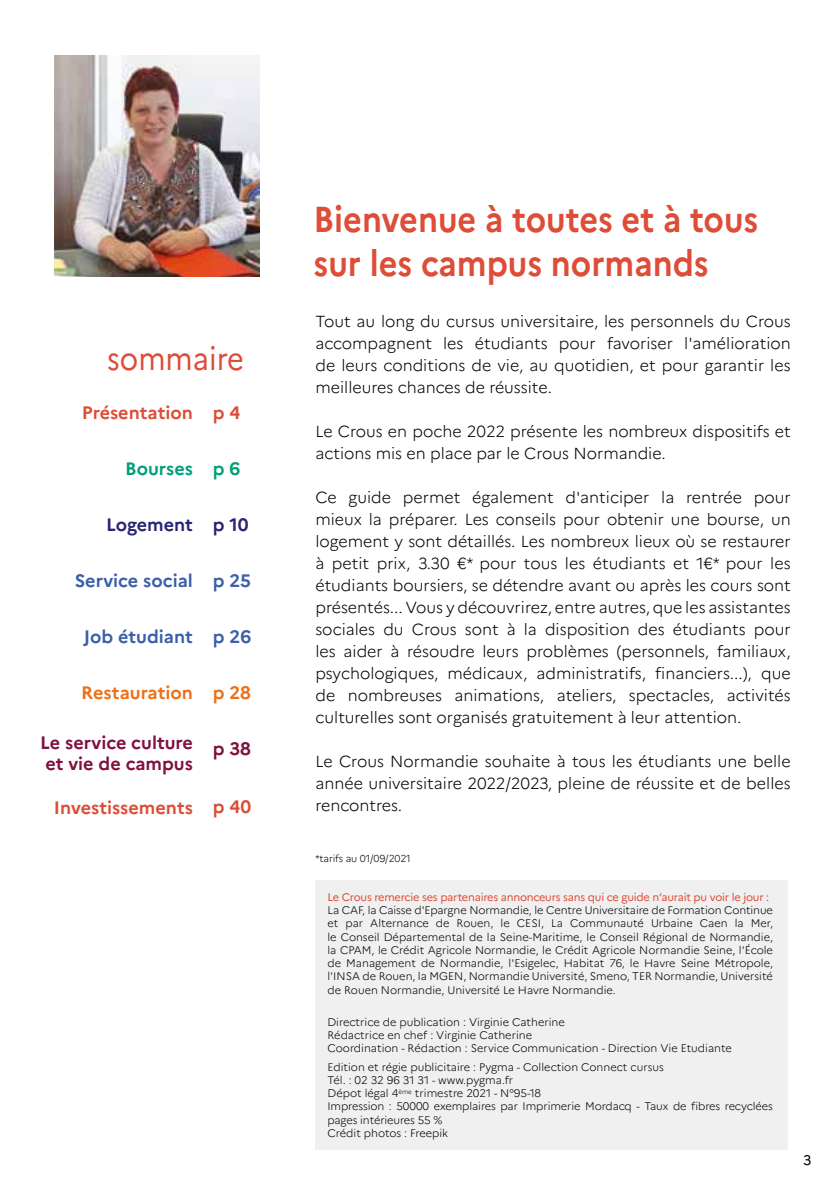
<style>
.page{position:relative;width:840px;height:1191px;background:#fff}
.page>*{position:absolute;margin:0;border:0;box-sizing:border-box;transform-origin:0 0}
.t1{font:700 36px/43.2px "Marianne";color:#dd4d37;scale:.9 1}
.t2{font:32px "Marianne";color:#dd4d37;scale:.9 1}
.t3{font:700 18px "Marianne";color:#dd4d37}
.t4{font:700 18px/21.6px "Marianne";color:#810f3f}
.t5{font:700 18px "Marianne";color:#3b5fa9}
.t6{font:700 18px "Marianne";color:#ed7016}
.t7{font:700 18px "Marianne";color:#292574}
.t8{font:700 18px "Marianne";color:#009f79}
.t9{font:300 16px/22px "Marianne";color:#000;text-align:justify}
.t10{font:14px "Marianne";color:#000}
.t11{font:300 11px/13.2px "Marianne";color:#000}
.t12{font:11px "Marianne";letter-spacing:-.02em;color:#dd4d37}
.t13{font:300 10px "Marianne";letter-spacing:-.01em;color:#000}
</style>
<div class="page">
<div style="left:315px;top:880px;width:472px;height:269px;background:#f0f0f0"></div>
<img style="left:54px;top:55px;width:205px;height:221px">
<h2 class="t2" style="left:107px;top:339px;width:153px">sommaire</h2>
<p class="t3" style="left:82px;top:401px;width:112px">Présentation</p>
<p class="t8" style="left:125px;top:457px;width:69px">Bourses</p>
<p class="t7" style="left:106px;top:513px;width:88px">Logement</p>
<p class="t5" style="left:75px;top:569px;width:120px">Service social</p>
<p class="t5" style="left:84px;top:625px;width:111px">Job étudiant</p>
<p class="t6" style="left:81px;top:681px;width:113px">Restauration</p>
<p class="t4" style="left:40px;top:731px;width:154px">Le service culture et vie de campus</p>
<p class="t3" style="left:54px;top:796px;width:140px">Investissements</p>
<p class="t3" style="left:213px;top:401px;width:29px">p 4</p>
<p class="t8" style="left:213px;top:457px;width:29px">p 6</p>
<p class="t7" style="left:213px;top:513px;width:37px">p 10</p>
<p class="t5" style="left:213px;top:569px;width:40px">p 25</p>
<p class="t5" style="left:213px;top:625px;width:40px">p 26</p>
<p class="t6" style="left:213px;top:681px;width:40px">p 28</p>
<p class="t4" style="left:213px;top:738px;width:40px">p 38</p>
<p class="t3" style="left:213px;top:795px;width:40px">p 40</p>
<h1 class="t1" style="left:313px;top:198px;width:495px">Bienvenue à toutes et à tous sur les campus normands</h1>
<p class="t9" style="left:315px;top:310px;width:476px">Tout au long du cursus universitaire, les personnels du Crous accompagnent les étudiants pour favoriser l'amélioration de leurs conditions de vie, au quotidien, et pour garantir les meilleures chances de réussite.</p>
<p class="t9" style="left:315px;top:420px;width:476px">Le Crous en poche 2022 présente les nombreux dispositifs et actions mis en place par le Crous Normandie.</p>
<p class="t9" style="left:315px;top:486px;width:476px">Ce guide permet également d'anticiper la rentrée pour mieux la préparer. Les conseils pour obtenir une bourse, un logement y sont détaillés. Les nombreux lieux où se restaurer à petit prix, 3.30 €* pour tous les étudiants et 1€* pour les étudiants boursiers, se détendre avant ou après les cours sont présentés... Vous y découvrirez, entre autres, que les assistantes sociales du Crous sont à la disposition des étudiants pour les aider à résoudre leurs problèmes (personnels, familiaux, psychologiques, médicaux, administratifs, financiers...), que de nombreuses animations, ateliers, spectacles, activités culturelles sont organisés gratuitement à leur attention.</p>
<p class="t9" style="left:315px;top:750px;width:476px">Le Crous Normandie souhaite à tous les étudiants une belle année universitaire 2022/2023, pleine de réussite et de belles rencontres.</p>
<p class="t13" style="left:315px;top:852px;width:97px">*tarifs au 01/09/2021</p>
<p class="t12" style="left:327px;top:890px;width:443px">Le Crous remercie ses partenaires annonceurs sans qui ce guide n’aurait pu voir le jour :</p>
<p class="t11" style="left:327px;top:903px;width:447px;text-align:justify">La CAF, la Caisse d'Epargne Normandie, le Centre Universitaire de Formation Continue et par Alternance de Rouen, le CESI, La Communauté Urbaine Caen la Mer, le Conseil Départemental de la Seine-Maritime, le Conseil Régional de Normandie, la CPAM, le Crédit Agricole Normandie, le Crédit Agricole Normandie Seine, l'École de Management de Normandie, l'Esigelec, Habitat 76, le Havre Seine Métropole, l'INSA de Rouen, la MGEN, Normandie Université, Smeno, TER Normandie, Université de Rouen Normandie, Université Le Havre Normandie.</p>
<p class="t11" style="left:327px;top:1015px;width:406px">Directrice de publication : Virginie Catherine<br>Rédactrice en chef : Virginie Catherine<br>Coordination - Rédaction : Service Communication - Direction Vie Etudiante</p>
<p class="t11" style="left:327px;top:1060px;width:447px">Edition et régie publicitaire : Pygma - Collection Connect cursus<br>Tél. : 02 32 96 31 31 - www.pygma.fr<br>Dépot légal 4<sup>ème</sup> trimestre 2021 - N°95-18<br>Impression : 50000 exemplaires par Imprimerie Mordacq - Taux de fibres recyclées pages intérieures 55 %<br>Crédit photos : Freepik</p>
<p class="t10" style="left:802px;top:1151px;width:10px">3</p>
</div>
